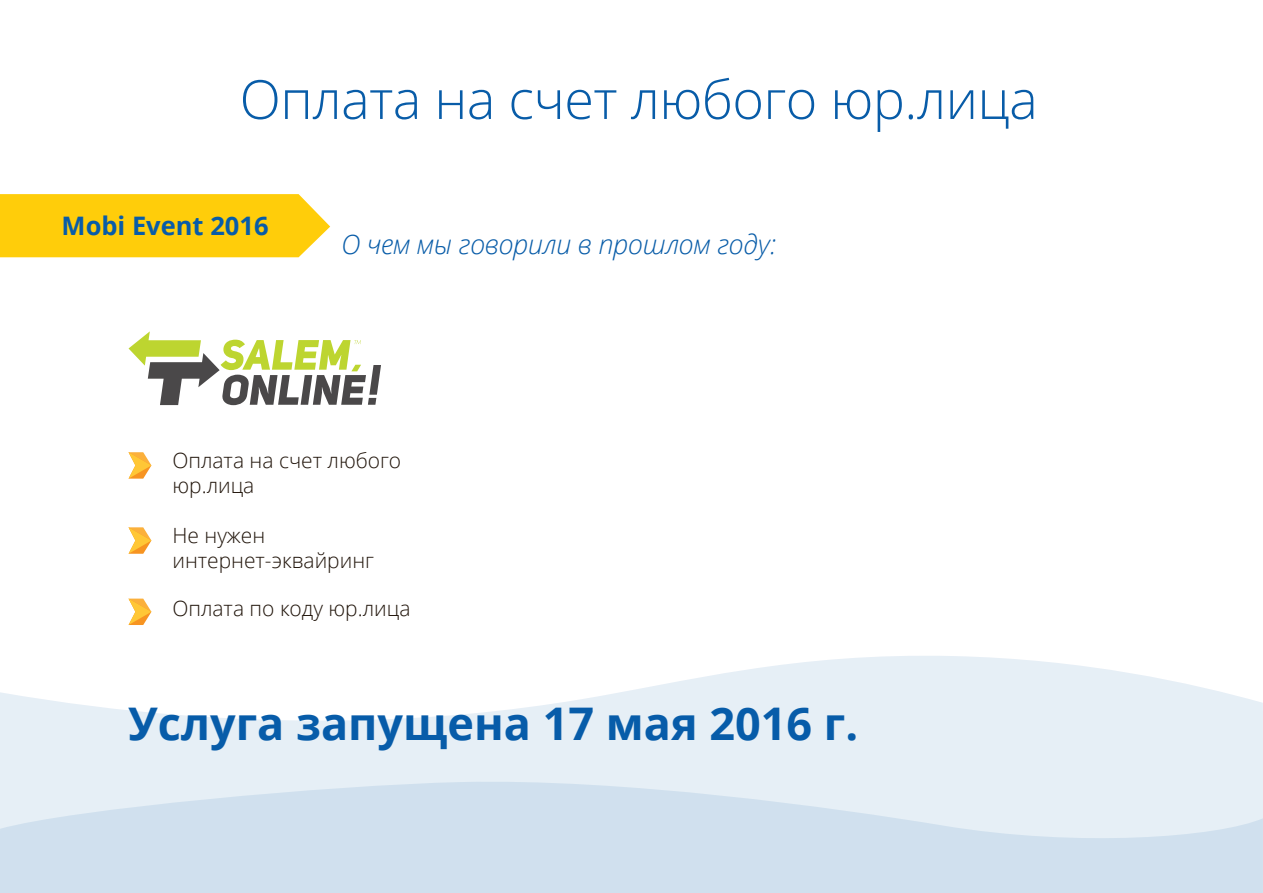
<style>
.page{position:relative;width:1263px;height:893px;background:#fff}
.page>*{position:absolute;margin:0;border:0;box-sizing:border-box;transform-origin:0 0}
.t1{font:300 54px "Open Sans";letter-spacing:-.01em;color:#085ca8}
.t2{font:700 45px "Open Sans";color:#075ca9}
.t3{font:italic 300 27px "Open Sans";letter-spacing:-.01em;color:#085ca8}
.t4{font:700 25.5px "Open Sans";color:#085ca8}
.t5{font:300 21px/25.2px "Open Sans";color:#21150b}
</style>
<div class="page">
<svg style="left:129px;top:331px;width:252px;height:74px"></svg>
<svg style="left:129px;top:452px;width:22px;height:27px"></svg>
<svg style="left:129px;top:527px;width:22px;height:27px"></svg>
<svg style="left:129px;top:599px;width:22px;height:26px"></svg>
<svg style="left:0;top:656px;width:1263px;height:126px;fill:#e6eff6"></svg>
<svg style="left:0;top:782px;width:1263px;height:111px;background:#d4e3ef"></svg>
<div style="left:0;top:194px;width:330px;height:63px;background:#ffcd0a"></div>
<h1 class="t1" style="left:240px;top:62px;width:800px">Оплата на счет любого юр.лица</h1>
<p class="t4" style="left:62px;top:207px;width:208px">Mobi Event 2016</p>
<p class="t3" style="left:341px;top:226px;width:436px">О чем мы говорили в прошлом году:</p>
<p class="t5" style="left:172px;top:447px;width:230px">Оплата на счет любого юр.лица</p>
<p class="t5" style="left:172px;top:522px;width:203px">Не нужен интернет-эквайринг</p>
<p class="t5" style="left:172px;top:595px;width:240px">Оплата по коду юр.лица</p>
<h2 class="t2" style="left:129px;top:692px;width:731px">Услуга запущена 17 мая 2016 г.</h2>
</div>
